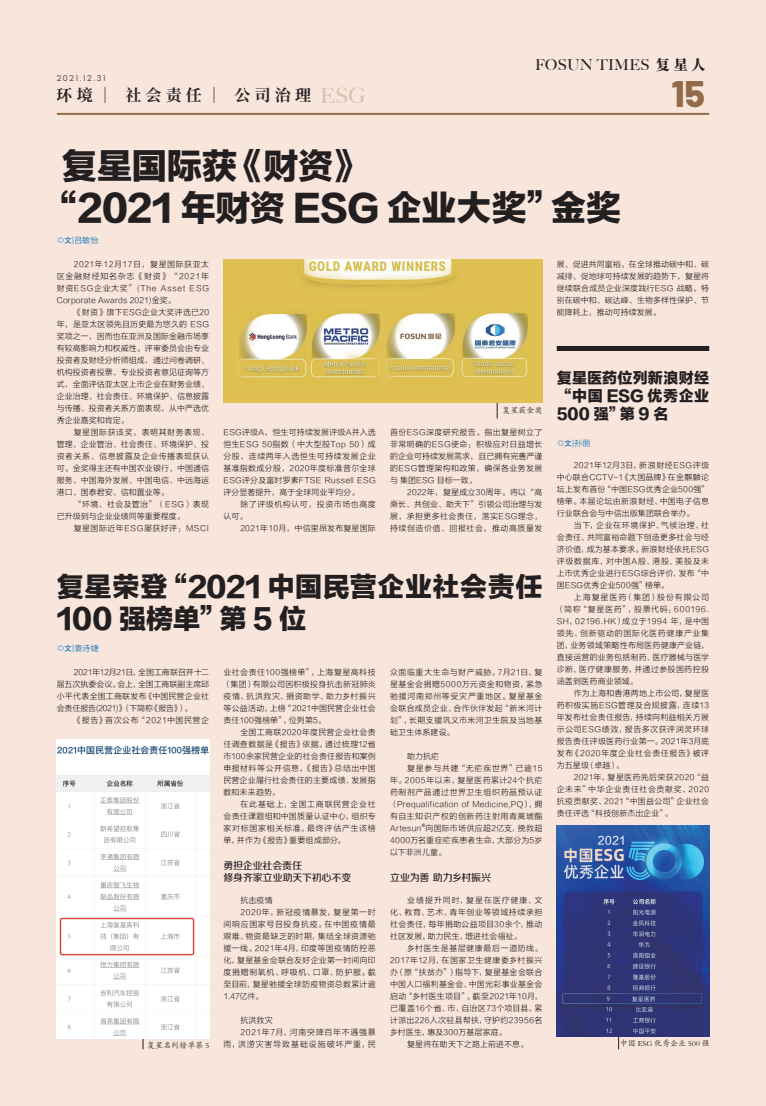
<style>
.page{position:relative;width:766px;height:1106px;background:#fff}
.page>*{position:absolute;margin:0;border:0;box-sizing:border-box;transform-origin:0 0}
.t1{font:800 36.9px "Barlow";color:#936a49}
.t2{font:35px/42px "FZLTTHJW GB1 0";letter-spacing:-.005em;color:#231f20}
.t3{font:27px/32.4px "FZLTTHJW GB1 0";letter-spacing:.015em;color:#231f20}
.t4{font:700 16px "Source Han Serif CN";letter-spacing:.26em;color:#231f20}
.t5{font:15px/18px "FZLTTHJW GB1 0";letter-spacing:.02em;color:#231f20;text-align:justify}
.t6{font:500 15px "Big Caslon";letter-spacing:.02em;color:#231f20}
.t7{font:10px/12px "FZZZHUNHJW GB1 0";letter-spacing:-.015em;color:#231f20}
.t8{font:8px/12px "FZLTXHK";letter-spacing:.03em;color:#231f20;text-align:justify}
.t9{font:8px "FZLTXHK";letter-spacing:.065em;color:#231f20}
.t10{font:8px/12px "FZLTXHK";letter-spacing:.06em;color:#231f20}
.t11{font:8px "FZLTXHK";letter-spacing:.08em;color:#231f20}
.t12{font:8px/12px "FZLTXHK";color:#231f20}
.t13{font:8px "FZKTK GBK1 0";color:#231f20}
.t14{font:8px "FZLTXHK";letter-spacing:.05em;color:#231f20}
.t15{font:8px "FZLTXHK";letter-spacing:.075em;color:#231f20}
.t16{font:8px "FZLTXHK";letter-spacing:.055em;color:#231f20}
.t17{font:8px "FZLTXHK";letter-spacing:.07em;color:#231f20}
.t18{font:8px "FZLTXHK";letter-spacing:.105em;color:#231f20}
.t19{font:8px "FZLTXHK";letter-spacing:.09em;color:#231f20}
.t20{font:8px "FZLTXHK";letter-spacing:.015em;color:#006cb7}
.t21{font:8px "FZLTXHK";letter-spacing:.005em;color:#231f20}
.t22{font:300 8px "Poppins";letter-spacing:.2em;color:#231f20}
.t23{font:4.7px "Arial";color:#231f20}
.s1{font-family:"Source Han Serif CN";font-weight:800;font-size:14px}
.s2{font-family:"Big Caslon";font-weight:500;font-size:21px;color:#936a49}
.s3{font-family:"FZHTK GBK1 0"}
</style>
<div class="page">
<div style="left:0;top:0;width:765px;height:1106px;background:#f8e5dc"></div>
<hr style="left:57px;top:113px;width:652px;height:2px;background:#936a49">
<img style="left:56px;top:739px;width:153px;height:299px">
<svg style="left:497px;top:402px;width:1px;height:16px"></svg>
<img style="left:223px;top:260px;width:319px;height:142px">
<div style="left:556px;top:346px;width:153px;height:5px;background:#231f20"></div>
<svg style="left:618px;top:1036px;width:1px;height:13px"></svg>
<img style="left:556px;top:825px;width:153px;height:211px">
<h3 class="t6" style="left:535px;top:52px;width:172px">FOSUN TIMES <span class="s1">复星人</span></h3>
<p class="t22" style="left:57px;top:72px;width:50px">2021.12.31</p>
<h3 class="t4" style="left:57px;top:86px;width:310px">环境｜ 社会责任｜ 公司治理 <span class="s2">ESG</span></h3>
<h1 class="t1" style="left:671px;top:66px;width:35px">15</h1>
<h2 class="t2" style="left:43px;top:147px;width:580px;text-indent:19px">复星国际获《财资》<br>“2021 年财资 ESG 企业大奖”金奖</h2>
<p class="t20" style="left:57px;top:236px;width:43px"><span class="s3">◎文</span>|吕敏怡</p>
<p class="t8" style="left:57px;top:258px;width:154px;text-indent:17px">2021年12月17日，复星国际获亚太区金融财经知名杂志《财资》“2021年财资ESG企业大奖”(The Asset ESG Corporate Awards 2021)金奖。</p>
<p class="t8" style="left:57px;top:306px;width:154px;text-indent:17px">《财资》旗下ESG企业大奖评选已20年，是亚太区领先且历史最为悠久的 ESG奖项之一，因而也在亚洲及国际金融市场享有较高影响力和权威性。评审委员会由专业投资者及财经分析师组成，通过问卷调研、机构投资者投票、专业投资者意见征询等方式，全面评估亚太区上市企业在财务业绩、企业治理、社会责任、环境保护、信息披露与传播、投资者关系方面表现，从中严选优秀企业嘉奖和肯定。</p>
<p class="t8" style="left:57px;top:426px;width:154px;text-indent:17px">复星国际获该奖，表明其财务表现、管理、企业管治、社会责任、环境保护、投资者关系、信息披露及企业传播表现获认可。金奖得主还有中国农业银行、中国通信服务、中国海外发展、中国电信、中远海运港口、国泰君安、信和置业等。</p>
<p class="t12" style="left:57px;top:498px;width:154px;text-indent:17px">“环境、社会及管治”（ESG）表现已升级到与企业业绩同等重要程度。</p>
<p class="t16" style="left:74px;top:523px;width:137px">复星国际近年ESG屡获好评：MSCI</p>
<p class="t8" style="left:223px;top:426px;width:154px">ESG评级A，恒生可持续发展评级A并入选恒生ESG 50指数（中大型股Top 50）成分股，连续两年入选恒生可持续发展企业基准指数成分股，2020年度标准普尔全球ESG评分及富时罗素FTSE Russell ESG评分显著提升，高于全球同业平均分。</p>
<p class="t10" style="left:223px;top:498px;width:154px;text-indent:17px">除了评级机构认可，投资市场也高度认可。</p>
<p class="t8" style="left:240px;top:522px;width:137px">2021年10月，中信里昂发布复星国际</p>
<p class="t13" style="left:502px;top:406px;width:41px">复星获金奖</p>
<p class="t8" style="left:390px;top:426px;width:154px">首份ESG深度研究报告。指出复星树立了非常明确的ESG使命：积极应对日益增长的企业可持续发展需求，且已拥有完善严谨的ESG管理架构和政策，确保各业务发展与 集团ESG 目标一致。</p>
<p class="t8" style="left:390px;top:486px;width:154px;text-indent:17px">2022年，复星成立30周年。将以“高乘长、共创业、助天下”引领公司治理与发展，承担更多社会责任，落实ESG理念，持续创造价值、回报社会，推动高质量发</p>
<h3 class="t3" style="left:57px;top:572px;width:487px">复星荣登“2021 中国民营企业社会责任<br>100 强榜单”第 5 位</h3>
<p class="t20" style="left:57px;top:643px;width:43px"><span class="s3">◎文</span>|袁诗婕</p>
<p class="t8" style="left:57px;top:666px;width:154px;text-indent:17px">2021年12月21日，全国工商联召开十二届五次执委会议。会上，全国工商联副主席邱小平代表全国工商联发布《中国民营企业社会责任报告(2021)》（下简称《报告》）。</p>
<p class="t10" style="left:74px;top:714px;width:137px">《报告》首次公布“2021中国民营企</p>
<p class="t13" style="left:147px;top:1041px;width:63px">复星名列榜单第 5</p>
<p class="t8" style="left:223px;top:666px;width:154px">业社会责任100强榜单”，上海复星高科技（集团）有限公司因积极投身抗击新冠肺炎疫情、抗洪救灾、捐资助学、助力乡村振兴等公益活动，上榜“2021中国民营企业社会责任100强榜单”，位列第5。</p>
<p class="t8" style="left:223px;top:726px;width:154px;text-indent:17px">全国工商联2020年度民营企业社会责任调查数据是《报告》依据。通过梳理12省市100余家民营企业的社会责任报告和案例申报材料等公开信息，《报告》总结出中国民营企业履行社会责任的主要成绩、发展指数和未来趋势。</p>
<p class="t8" style="left:223px;top:798px;width:154px;text-indent:17px">在此基础上，全国工商联民营企业社会责任课题组和中国质量认证中心，组织专家对标国家相关标准，最终评估产生该榜单，并作为《报告》重要组成部分。</p>
<p class="t7" style="left:223px;top:860px;width:129px">勇担企业社会责任<br>修身齐家立业助天下初心不变</p>
<p class="t8" style="left:240px;top:894px;width:34px">抗击疫情</p>
<p class="t17" style="left:240px;top:908px;width:137px">2020年，新冠疫情暴发，复星第一时</p>
<p class="t11" style="left:223px;top:920px;width:154px">间响应国家号召投身抗疫。在中国疫情最</p>
<p class="t8" style="left:223px;top:930px;width:154px">艰难、物资最缺乏的时期，集结全球资源驰</p>
<p class="t8" style="left:223px;top:942px;width:154px">援一线。2021年4月，印度等国疫情防控恶</p>
<p class="t8" style="left:223px;top:954px;width:154px">化，复星基金会联合友好企业第一时间向印</p>
<p class="t15" style="left:223px;top:968px;width:154px">度捐赠制氧机、呼吸机、口罩、防护服。截</p>
<p class="t8" style="left:223px;top:978px;width:154px">至目前，复星驰援全球防疫物资总数累计逾</p>
<p class="t8" style="left:223px;top:990px;width:41px">1.47亿件。</p>
<p class="t8" style="left:240px;top:1014px;width:34px">抗洪救灾</p>
<p class="t11" style="left:240px;top:1028px;width:137px">2021年7月，河南突降百年不遇强暴</p>
<p class="t18" style="left:223px;top:1040px;width:154px">雨，洪涝灾害导致基础设施破坏严重，民</p>
<p class="t8" style="left:390px;top:666px;width:154px">众面临重大生命与财产威胁。7月21日，复星基金会捐赠5000万元资金和物资，紧急驰援河南郑州等受灾严重地区。复星基金会联合成员企业、合作伙伴发起“新米河计划”，长期支援巩义市米河卫生院及当地基础卫生体系建设。</p>
<p class="t8" style="left:407px;top:750px;width:34px">助力抗疟</p>
<p class="t19" style="left:407px;top:764px;width:137px">复星参与共建“无疟疾世界”已逾15</p>
<p class="t14" style="left:390px;top:776px;width:154px">年。2005年以来，复星医药累计24个抗疟</p>
<p class="t9" style="left:390px;top:788px;width:154px">药制剂产品通过世界卫生组织药品预认证</p>
<p class="t8" style="left:390px;top:798px;width:154px">（Prequalification of Medicine,PQ），拥</p>
<p class="t9" style="left:390px;top:812px;width:154px">有自主知识产权的创新药注射用青蒿琥酯</p>
<p class="t8" style="left:390px;top:822px;width:33px">Artesun</p>
<p class="t23" style="left:422px;top:822px;width:5px">®</p>
<p class="t8" style="left:390px;top:822px;width:154px;text-indent:36px">向国际市场供应超2亿支，挽救超4000万名重症疟疾患者生命，大部分为5岁以下非洲儿童。</p>
<p class="t7" style="left:390px;top:872px;width:103px">立业为善 助力乡村振兴</p>
<p class="t8" style="left:390px;top:894px;width:154px;text-indent:17px">业绩提升同时，复星在医疗健康、文化、教育、艺术、青年创业等领域持续承担社会责任，每年捐助公益项目30余个，推动社区发展，助力民生，增进社会福祉。</p>
<p class="t9" style="left:407px;top:944px;width:137px">乡村医生是基层健康最后一道防线。</p>
<p class="t8" style="left:390px;top:954px;width:154px">2017年12月，在国家卫生健康委乡村振兴</p>
<p class="t8" style="left:390px;top:966px;width:154px">办（原“扶贫办”）指导下，复星基金会联合</p>
<p class="t8" style="left:390px;top:978px;width:154px">中国人口福利基金会、中国光彩事业基金会</p>
<p class="t8" style="left:390px;top:990px;width:154px">启动“乡村医生项目”。截至2021年10月，</p>
<p class="t8" style="left:390px;top:1002px;width:154px">已覆盖16个省、市、自治区73个项目县，累</p>
<p class="t8" style="left:390px;top:1014px;width:154px">计派出226人次驻县帮扶，守护约23956名</p>
<p class="t8" style="left:390px;top:1026px;width:118px">乡村医生，惠及300万基层家庭。</p>
<p class="t21" style="left:407px;top:1040px;width:122px">复星将在助天下之路上前进不息。</p>
<p class="t8" style="left:556px;top:258px;width:154px">展、促进共同富裕。在全球推动碳中和、碳减排、促地球可持续发展的趋势下，复星将继续联合成员企业深度践行ESG 战略，特别在碳中和、碳达峰、生物多样性保护、节能降耗上，推动可持续发展。</p>
<h3 class="t5" style="left:556px;top:370px;width:154px">复星医药位列新浪财经“中国 ESG 优秀企业500 强”第 9 名</h3>
<p class="t20" style="left:556px;top:439px;width:35px"><span class="s3">◎文</span>|孙丽</p>
<p class="t8" style="left:556px;top:459px;width:154px;text-indent:17px">2021年12月3日，新浪财经ESG评级中心联合CCTV-1《大国品牌》在金麒麟论坛上发布首份“中国ESG优秀企业500强”榜单。本届论坛由新浪财经、中国电子信息行业联合会与中信出版集团联合举办。</p>
<p class="t8" style="left:556px;top:519px;width:154px;text-indent:17px">当下，企业在环境保护、气候治理、社会责任、共同富裕命题下创造更多社会与经济价值，成为基本要求。新浪财经依托ESG评级数据库，对中国A股、港股、美股及未上市优秀企业进行ESG综合评价，发布“中国ESG优秀企业500强”榜单。</p>
<p class="t8" style="left:556px;top:591px;width:154px;text-indent:17px">上海复星医药（集团）股份有限公司（简称“复星医药”，股票代码：600196.<br>SH，02196.HK）成立于1994 年，是中国领先、创新驱动的国际化医药健康产业集团，业务领域策略性布局医药健康产业链，直接运营的业务包括制药、医疗器械与医学诊断、医疗健康服务，并通过参股国药控股涵盖到医药商业领域。</p>
<p class="t8" style="left:556px;top:687px;width:154px;text-indent:17px">作为上海和香港两地上市公司，复星医药积极实施ESG管理及合规披露，连续13年发布社会责任报告，持续向利益相关方展示公司ESG绩效，报告多次获评润灵环球报告责任评级医药行业第一。2021年3月底发布《2020年度企业社会责任报告》被评为五星级（卓越）。</p>
<p class="t8" style="left:556px;top:771px;width:154px;text-indent:17px">2021年，复星医药先后荣获2020“益企未来”中华企业责任社会贡献奖、2020抗疫贡献奖、2021“中国益公司”企业社会责任评选“科技创新杰出企业”。</p>
<p class="t13" style="left:619px;top:1039px;width:92px">中国 ESG 优秀企业 500 强</p>
</div>
